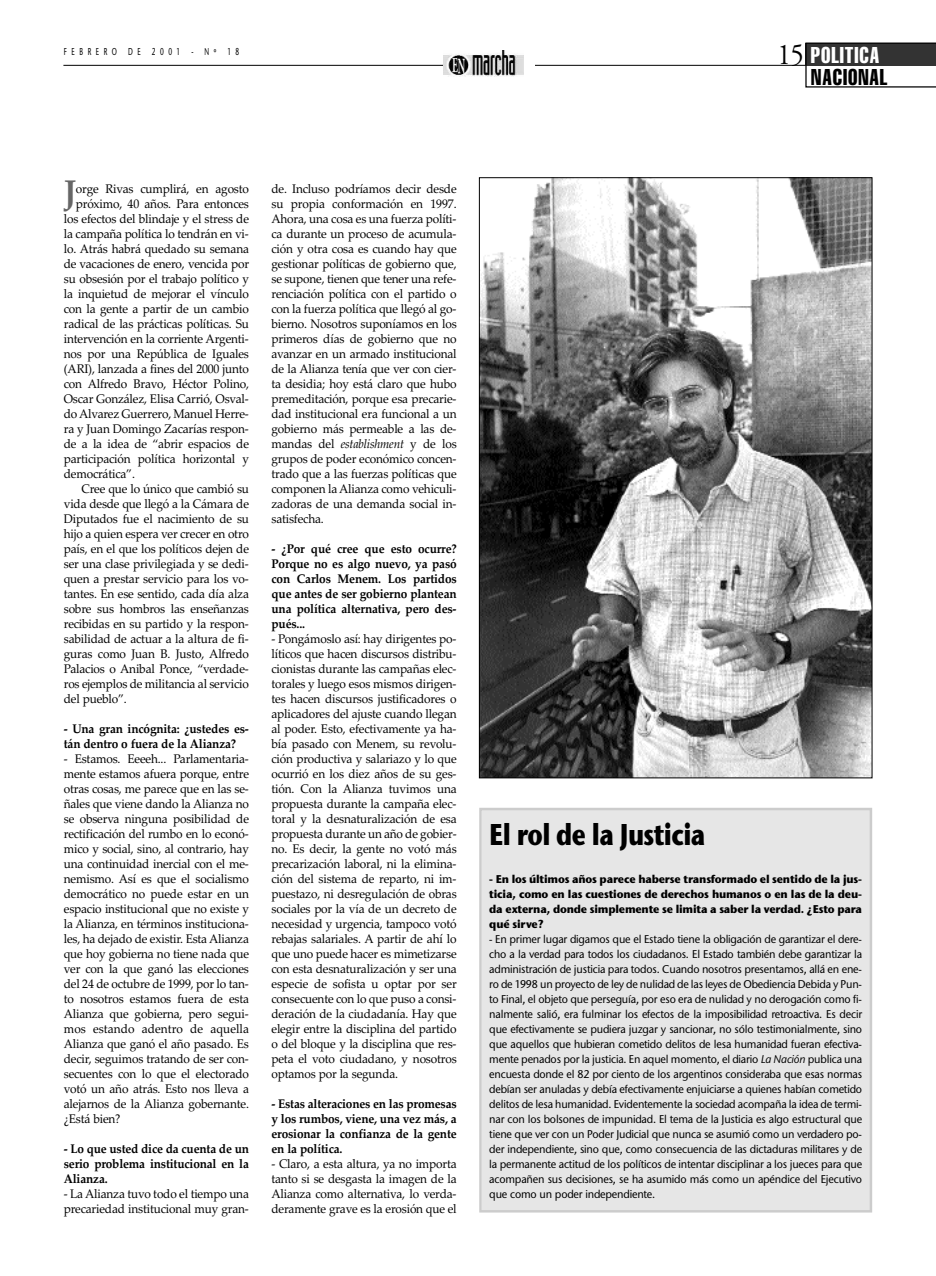
<style>
.page{position:relative;width:936px;height:1276px;background:#fff}
.page>*{position:absolute;margin:0;border:0;box-sizing:border-box;transform-origin:0 0}
.t1{font:700 34.25px "Palatino Linotype";color:#666;scale:.95 1}
.t2{font:30px "Stone Sans ITCTT Bold";letter-spacing:-.025em;color:#000;scale:.8 1}
.t3{font:30px "Adobe Garamond";color:#000;scale:.9 1}
.t4{font:extra-condensed 22.5px "Helvetica";letter-spacing:.045em;color:#000;scale:.9 1}
.t5{font:extra-condensed 22.5px "Helvetica";letter-spacing:.045em;color:#fff;scale:.9 1}
.t6{font:12.5px/15px "Palatino Linotype";letter-spacing:-.015em;color:#000;text-align:justify;scale:.95 1}
.t7{font:700 12.5px/15px "Palatino Linotype";letter-spacing:-.015em;color:#000;text-align:justify;scale:.95 1}
.t8{font:11.25px/15px "Stone Sans ITCTT Medium";letter-spacing:-.015em;color:#000;text-align:justify;scale:.95 1}
.t9{font:11.25px/15px "Stone Sans ITCTT Bold";letter-spacing:-.02em;color:#000;text-align:justify;scale:.95 1}
.t10{font:10px "Stone Sans ITCTT Medium";letter-spacing:.705em;color:#000;scale:.65 1}
.s1{font-style:italic}
</style>
<div class="page">
<hr style="left:63px;top:65px;width:872px;height:1px;background:#000">
<div style="left:443px;top:43px;width:91px;height:35px;background:#fff"></div>
<img style="left:443px;top:50px;width:80px;height:27px">
<svg style="left:805px;top:43px;width:130px;height:45px"></svg>
<div style="left:481px;top:810px;width:388px;height:400px;background:#e6e6e6"></div>
<div style="left:479px;top:808px;width:393px;height:404px;border:2px solid #ccc"></div>
<img style="left:481px;top:180px;width:389px;height:596px">
<p class="t10" style="left:64px;top:45px;width:271px">FEBRERO DE 2001 - Nº 18</p>
<h2 class="t3" style="left:777px;top:36px;width:31px">15</h2>
<h3 class="t5" style="left:810px;top:46px;width:78px">POLITICA</h3>
<h3 class="t4" style="left:811px;top:69px;width:86px">NACIONAL</h3>
<h1 class="t1" style="left:64px;top:172px;width:15px">J</h1>
<p class="t6" style="left:76px;top:181px;width:184px">orge Rivas cumplirá, en agosto</p>
<p class="t6" style="left:76px;top:196px;width:184px">próximo, 40 años. Para entonces</p>
<p class="t6" style="left:64px;top:211px;width:196px">los efectos del blindaje y el stress de</p>
<p class="t6" style="left:64px;top:226px;width:196px">la campaña política lo tendrán en vi-</p>
<p class="t6" style="left:64px;top:241px;width:196px">lo. Atrás habrá quedado su semana</p>
<p class="t6" style="left:64px;top:256px;width:196px">de vacaciones de enero, vencida por</p>
<p class="t6" style="left:64px;top:271px;width:196px">su obsesión por el trabajo político y</p>
<p class="t6" style="left:64px;top:286px;width:196px">la inquietud de mejorar el vínculo</p>
<p class="t6" style="left:64px;top:301px;width:196px">con la gente a partir de un cambio</p>
<p class="t6" style="left:64px;top:316px;width:196px">radical de las prácticas políticas. Su</p>
<p class="t6" style="left:64px;top:331px;width:196px">intervención en la corriente Argenti-</p>
<p class="t6" style="left:64px;top:346px;width:196px">nos por una República de Iguales</p>
<p class="t6" style="left:64px;top:361px;width:196px">(ARI), lanzada a fines del 2000 junto</p>
<p class="t6" style="left:64px;top:376px;width:196px">con Alfredo Bravo, Héctor Polino,</p>
<p class="t6" style="left:64px;top:391px;width:196px">Oscar González, Elisa Carrió, Osval-</p>
<p class="t6" style="left:64px;top:406px;width:196px">do Alvarez Guerrero, Manuel Herre-</p>
<p class="t6" style="left:64px;top:421px;width:196px">ra y Juan Domingo Zacarías respon-</p>
<p class="t6" style="left:64px;top:436px;width:196px">de a la idea de “abrir espacios de</p>
<p class="t6" style="left:64px;top:451px;width:196px">participación política horizontal y</p>
<p class="t6" style="left:64px;top:466px;width:76px">democrática”.</p>
<p class="t6" style="left:82px;top:481px;width:178px">Cree que lo único que cambió su</p>
<p class="t6" style="left:64px;top:496px;width:196px">vida desde que llegó a la Cámara de</p>
<p class="t6" style="left:64px;top:511px;width:196px">Diputados fue el nacimiento de su</p>
<p class="t6" style="left:64px;top:526px;width:196px">hijo a quien espera ver crecer en otro</p>
<p class="t6" style="left:64px;top:541px;width:196px">país, en el que los políticos dejen de</p>
<p class="t6" style="left:64px;top:556px;width:196px">ser una clase privilegiada y se dedi-</p>
<p class="t6" style="left:64px;top:571px;width:196px">quen a prestar servicio para los vo-</p>
<p class="t6" style="left:64px;top:586px;width:196px">tantes. En ese sentido, cada día alza</p>
<p class="t6" style="left:64px;top:601px;width:196px">sobre sus hombros las enseñanzas</p>
<p class="t6" style="left:64px;top:616px;width:196px">recibidas en su partido y la respon-</p>
<p class="t6" style="left:64px;top:631px;width:196px">sabilidad de actuar a la altura de fi-</p>
<p class="t6" style="left:64px;top:646px;width:196px">guras como Juan B. Justo, Alfredo</p>
<p class="t6" style="left:64px;top:661px;width:196px">Palacios o Anibal Ponce, “verdade-</p>
<p class="t6" style="left:64px;top:676px;width:196px">ros ejemplos de militancia al servicio</p>
<p class="t6" style="left:64px;top:691px;width:68px">del pueblo”.</p>
<p class="t7" style="left:64px;top:721px;width:196px">- Una gran incógnita: ¿ustedes es&shy;tán dentro o fuera de la Alianza?</p>
<p class="t6" style="left:64px;top:751px;width:196px">- Estamos. Eeeeh... Parlamentaria&shy;mente estamos afuera porque, entre otras cosas, me parece que en las se&shy;ñales que viene dando la Alianza no se observa ninguna posibilidad de rectificación del rumbo en lo econó&shy;mico y social, sino, al contrario, hay una continuidad inercial con el me&shy;nemismo. Así es que el socialismo democrático no puede estar en un espacio institucional que no existe y la Alianza, en términos instituciona&shy;les, ha dejado de existir. Esta Alianza que hoy gobierna no tiene nada que ver con la que ganó las elecciones del 24 de octubre de 1999, por lo tan&shy;to nosotros estamos fuera de esta Alianza que gobierna, pero segui&shy;mos estando adentro de aquella Alianza que ganó el año pasado. Es decir, seguimos tratando de ser con&shy;secuentes con lo que el electorado votó un año atrás. Esto nos lleva a alejarnos de la Alianza gobernante. ¿Está bien?</p>
<p class="t7" style="left:64px;top:1141px;width:196px">- Lo que usted dice da cuenta de un serio problema institucional en la Alianza.</p>
<p class="t6" style="left:64px;top:1186px;width:196px">- La Alianza tuvo todo el tiempo una precariedad institucional muy gran-</p>
<p class="t6" style="left:271px;top:181px;width:196px">de. Incluso podríamos decir desde su propia conformación en 1997.<br>Ahora, una cosa es una fuerza políti&shy;ca durante un proceso de acumula&shy;ción y otra cosa es cuando hay que gestionar políticas de gobierno que, se supone, tienen que tener una refe&shy;renciación política con el partido o con la fuerza política que llegó al go&shy;bierno. Nosotros suponíamos en los primeros días de gobierno que no avanzar en un armado institucional de la Alianza tenía que ver con cier&shy;ta desidia; hoy está claro que hubo premeditación, porque esa precarie&shy;dad institucional era funcional a un gobierno más permeable a las de&shy;mandas del <span class="s1">establishment</span> y de los grupos de poder económico concen&shy;trado que a las fuerzas políticas que componen la Alianza como vehiculi&shy;zadoras de una demanda social in&shy;satisfecha.</p>
<p class="t7" style="left:271px;top:541px;width:196px">- ¿Por qué cree que esto ocurre?<br>Porque no es algo nuevo, ya pasó con Carlos Menem. Los partidos que antes de ser gobierno plantean una política alternativa, pero des&shy;pués...</p>
<p class="t6" style="left:271px;top:631px;width:196px">- Pongámoslo así: hay dirigentes po&shy;líticos que hacen discursos distribu&shy;cionistas durante las campañas elec&shy;torales y luego esos mismos dirigen&shy;tes hacen discursos justificadores o aplicadores del ajuste cuando llegan al poder. Esto, efectivamente ya ha&shy;bía pasado con Menem, su revolu&shy;ción productiva y salariazo y lo que ocurrió en los diez años de su ges&shy;tión. Con la Alianza tuvimos una propuesta durante la campaña elec&shy;toral y la desnaturalización de esa propuesta durante un año de gobier&shy;no. Es decir, la gente no votó más precarización laboral, ni la elimina&shy;ción del sistema de reparto, ni im&shy;puestazo, ni desregulación de obras sociales por la vía de un decreto de necesidad y urgencia, tampoco votó rebajas salariales. A partir de ahí lo que uno puede hacer es mimetizarse con esta desnaturalización y ser una especie de sofista u optar por ser consecuente con lo que puso a consi&shy;deración de la ciudadanía. Hay que elegir entre la disciplina del partido o del bloque y la disciplina que res&shy;peta el voto ciudadano, y nosotros optamos por la segunda.</p>
<p class="t7" style="left:271px;top:1096px;width:196px">- Estas alteraciones en las promesas y los rumbos, viene, una vez más, a erosionar la confianza de la gente en la política.</p>
<p class="t6" style="left:271px;top:1156px;width:196px">- Claro, a esta altura, ya no importa tanto si se desgasta la imagen de la Alianza como alternativa, lo verda&shy;deramente grave es la erosión que el</p>
<h2 class="t2" style="left:489px;top:815px;width:272px">El rol de la Justicia</h2>
<p class="t9" style="left:489px;top:871px;width:394px">- En los últimos años parece haberse transformado el sentido de la jus&shy;ticia, como en las cuestiones de derechos humanos o en las de la deu&shy;da externa, donde simplemente se limita a saber la verdad. ¿Esto para qué sirve?</p>
<p class="t8" style="left:489px;top:931px;width:394px">- En primer lugar digamos que el Estado tiene la obligación de garantizar el dere&shy;cho a la verdad para todos los ciudadanos. El Estado también debe garantizar la administración de justicia para todos. Cuando nosotros presentamos, allá en ene&shy;ro de 1998 un proyecto de ley de nulidad de las leyes de Obediencia Debida y Pun&shy;to Final, el objeto que perseguía, por eso era de nulidad y no derogación como fi&shy;nalmente salió, era fulminar los efectos de la imposibilidad retroactiva. Es decir que efectivamente se pudiera juzgar y sancionar, no sólo testimonialmente, sino que aquellos que hubieran cometido delitos de lesa humanidad fueran efectiva&shy;mente penados por la justicia. En aquel momento, el diario <span class="s1">La Nación</span> publica una encuesta donde el 82 por ciento de los argentinos consideraba que esas normas debían ser anuladas y debía efectivamente enjuiciarse a quienes habían cometido delitos de lesa humanidad. Evidentemente la sociedad acompaña la idea de termi&shy;nar con los bolsones de impunidad. El tema de la Justicia es algo estructural que tiene que ver con un Poder Judicial que nunca se asumió como un verdadero po&shy;der independiente, sino que, como consecuencia de las dictaduras militares y de la permanente actitud de los políticos de intentar disciplinar a los jueces para que acompañen sus decisiones, se ha asumido más como un apéndice del Ejecutivo que como un poder independiente.</p>
</div>
